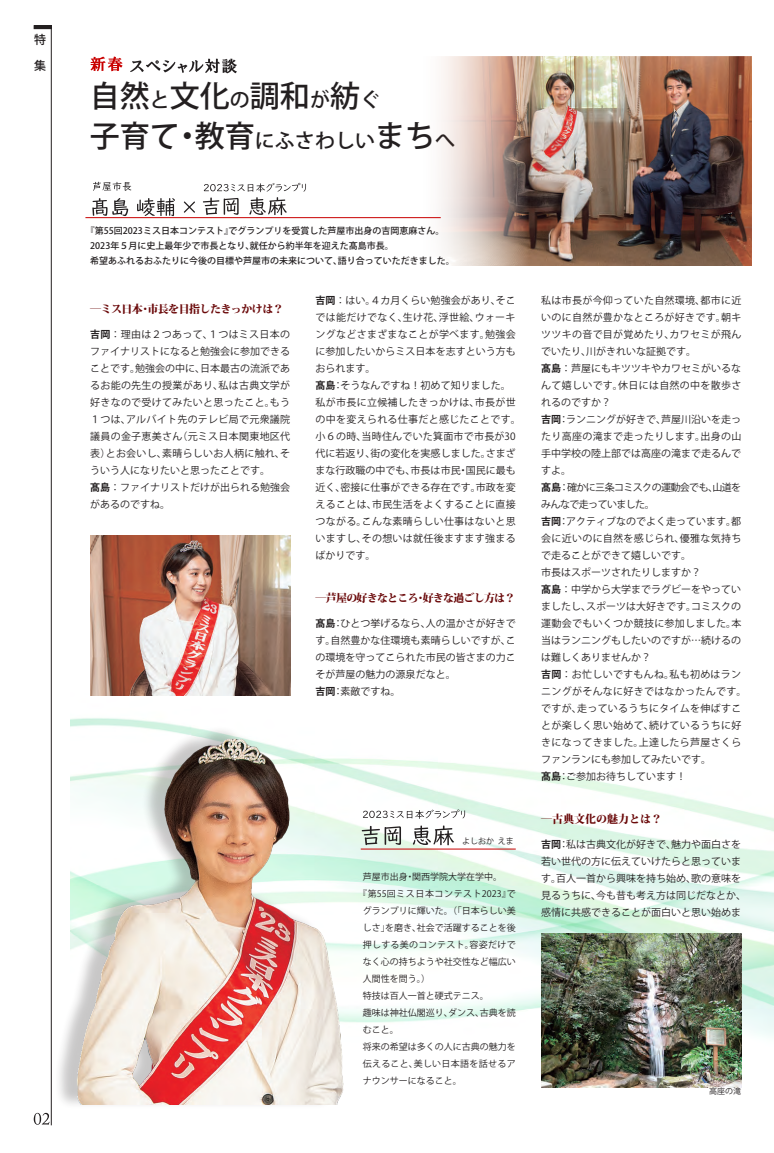
<style>
.page{position:relative;width:774px;height:1153px;background:#fff}
.page>*{position:absolute;margin:0;border:0;box-sizing:border-box;transform-origin:0 0}
.t1{font:500 30px/40px "Koz Go Pro";color:#231f20}
.t2{font:500 12px/26px "Koz Go Pro";color:#231f20}
.t3{font:800 11px "Koz Min Pro";letter-spacing:-.07em;color:#6a0809}
.t4{font:800 11px "Koz Min Pro";letter-spacing:-.05em;color:#6a0809}
.t5{font:800 11px "Koz Min Pro";color:#6a0809}
.t6{font:10px/17px "Koz Go Pro";color:#231f20}
.t7{font:10px/17px "Koz Go Pro";letter-spacing:.025em;color:#231f20}
.t8{font:10px/17px "Koz Go Pro";letter-spacing:.03em;color:#231f20}
.t9{font:9px "Koz Go Pro";color:#231f20}
.t10{font:500 9px/15px "Koz Go Pro";color:#231f20}
.t11{font:9px "Koz Go Pro";letter-spacing:.035em;color:#231f20}
.t12{font:9px "Koz Go Pro";letter-spacing:.065em;color:#231f20}
.t13{font:8px "Koz Go Pro";color:#231f20}
.s1{font-size:20px}
.s2{font-weight:700}
</style>
<div class="page">
<img style="left:70px;top:56px;width:704px;height:1032px">
<img style="left:541px;top:932px;width:200px;height:155px">
<svg style="left:34px;top:1112px;width:16px;height:12px"></svg>
<img style="left:90px;top:536px;width:200px;height:159px">
<div style="left:54px;top:725px;width:285px;height:384px;background:#231f20;opacity:.25"></div>
<img style="left:70px;top:720px;width:296px;height:384px">
<img style="left:416px;top:57px;width:335px;height:209px">
<hr style="left:85px;top:217px;width:356px;height:1px;background:#c90000">
<div style="left:34px;top:25px;width:18px;height:4px;border:1px solid #231f20"></div>
<hr style="left:51px;top:27px;width:1px;height:1098px;background:#231f20">
<svg style="left:130px;top:59px;width:107px;height:14px"></svg>
<svg style="left:91px;top:56px;width:32px;height:15px"></svg>
<svg style="left:93px;top:182px;width:38px;height:9px"></svg>
<svg style="left:92px;top:198px;width:103px;height:18px"></svg>
<svg style="left:203px;top:183px;width:103px;height:32px"></svg>
<svg style="left:363px;top:809px;width:102px;height:9px"></svg>
<svg style="left:362px;top:825px;width:92px;height:20px"></svg>
<hr style="left:361px;top:848px;width:155px;height:1px;background:#c90000">
<p class="t2" style="left:34px;top:28px;width:13px">特集</p>
<h1 class="t1" style="left:90px;top:78px;width:366px">自然<span class="s1">と</span>文化<span class="s1">の</span>調和<span class="s1">が</span>紡<span class="s1">ぐ<br></span>子育て・教育<span class="s1">にふさわしい</span>まち<span class="s1">へ</span></h1>
<p class="t10" style="left:90px;top:223px;width:366px;text-indent:-4px">『第55回2023ミス日本コンテスト』でグランプリを受賞した芦屋市出身の吉岡恵麻さん。<br>2023年５月に史上最年少で市長となり、就任から約半年を迎えた髙島市長。<br>希望あふれるおふたりに今後の目標や芦屋市の未来について、語り合っていただきました。</p>
<p class="t4" style="left:90px;top:300px;width:195px">―ミス日本・市長を目指したきっかけは？</p>
<p class="t8" style="left:90px;top:326px;width:202px"><span class="s2">吉岡</span>：理由は２つあって、１つはミス日本のファイナリストになると勉強会に参加できることです。勉強会の中に、日本最古の流派であるお能の先生の授業があり、私は古典文学が好きなので受けてみたいと思ったこと。もう<br>１つは、アルバイト先のテレビ局で元衆議院議員の金子恵美さん（元ミス日本関東地区代表）とお会いし、素晴らしいお人柄に触れ、そういう人になりたいと思ったことです。<br><span class="s2">髙島</span>：ファイナリストだけが出られる勉強会があるのですね。</p>
<p class="t7" style="left:316px;top:292px;width:207px"><span class="s2">吉岡</span>：はい。４カ月くらい勉強会があり、そこでは能だけでなく、生け花、浮世絵、ウォーキングなどさまざまなことが学べます。勉強会に参加したいからミス日本を志すという方もおられます。<br><span class="s2">髙島</span>：そうなんですね！初めて知りました。私が市長に立候補したきっかけは、市長が世の中を変えられる仕事だと感じたことです。小６の時、当時住んでいた箕面市で市長が30代に若返り、街の変化を実感しました。さまざまな行政職の中でも、市長は市民・国民に最も近く、密接に仕事ができる存在です。市政を変えることは、市民生活をよくすることに直接つながる。こんな素晴らしい仕事はないと思いますし、その想いは就任後ますます強まるばかりです。</p>
<p class="t3" style="left:316px;top:589px;width:201px">―芦屋の好きなところ・好きな過ごし方は？</p>
<p class="t6" style="left:316px;top:615px;width:201px"><span class="s2">髙島</span>：ひとつ挙げるなら、人の温かさが好きです。自然豊かな住環境も素晴らしいですが、この環境を守ってこられた市民の皆さまの力こそが芦屋の魅力の源泉だなと。<br><span class="s2">吉岡</span>：素敵ですね。</p>
<p class="t13" style="left:462px;top:835px;width:53px">よしおか えま</p>
<p class="t9" style="left:363px;top:871px;width:141px">芦屋市出身・関西学院大学在学中。</p>
<p class="t12" style="left:358px;top:888px;width:159px">『第55回ミス日本コンテスト2023』で</p>
<p class="t9" style="left:363px;top:905px;width:155px">グランプリに輝いた。（「日本らしい美</p>
<p class="t9" style="left:363px;top:922px;width:155px">しさ」を磨き、社会で活躍することを後</p>
<p class="t11" style="left:363px;top:939px;width:154px">押しする美のコンテスト。容姿だけで</p>
<p class="t9" style="left:363px;top:956px;width:155px">なく心の持ちようや社交性など幅広い</p>
<p class="t9" style="left:363px;top:973px;width:69px">人間性を問う。）</p>
<p class="t9" style="left:363px;top:990px;width:127px">特技は百人一首と硬式テニス。</p>
<p class="t9" style="left:363px;top:1007px;width:155px">趣味は神社仏閣巡り、ダンス、古典を読</p>
<p class="t9" style="left:363px;top:1024px;width:37px">むこと。</p>
<p class="t9" style="left:363px;top:1041px;width:155px">将来の希望は多くの人に古典の魅力を</p>
<p class="t11" style="left:363px;top:1058px;width:154px">伝えること、美しい日本語を話せるア</p>
<p class="t9" style="left:363px;top:1075px;width:100px">ナウンサーになること。</p>
<p class="t6" style="left:541px;top:291px;width:207px">私は市長が今仰っていた自然環境、都市に近いのに自然が豊かなところが好きです。朝キツツキの音で目が覚めたり、カワセミが飛んでいたり、川がきれいな証拠です。<br><span class="s2">髙島</span>：芦屋にもキツツキやカワセミがいるなんて嬉しいです。休日には自然の中を散歩されるのですか？<br><span class="s2">吉岡</span>：ランニングが好きで、芦屋川沿いを走ったり高座の滝まで走ったりします。出身の山手中学校の陸上部では高座の滝まで走るんですよ。<br><span class="s2">髙島</span>：確かに三条コミスクの運動会でも、山道をみんなで走っていました。<br><span class="s2">吉岡</span>：アクティブなのでよく走っています。都会に近いのに自然を感じられ、優雅な気持ちで走ることができて嬉しいです。<br>市長はスポーツされたりしますか？<br><span class="s2">髙島</span>：中学から大学までラグビーをやっていましたし、スポーツは大好きです。コミスクの運動会でもいくつか競技に参加しました。本当はランニングもしたいのですが…続けるのは難しくありませんか？<br><span class="s2">吉岡</span>：お忙しいですもんね。私も初めはランニングがそんなに好きではなかったんです。ですが、走っているうちにタイムを伸ばすことが楽しく思い始めて、続けているうちに好きになってきました。上達したら芦屋さくらファンランにも参加してみたいです。<br><span class="s2">髙島</span>：ご参加お待ちしています！</p>
<p class="t5" style="left:541px;top:810px;width:122px">―古典文化の魅力とは？</p>
<p class="t6" style="left:541px;top:835px;width:206px"><span class="s2">吉岡</span>：私は古典文化が好きで、魅力や面白さを若い世代の方に伝えていけたらと思っています。百人一首から興味を持ち始め、歌の意味を見るうちに、今も昔も考え方は同じだなとか、感情に共感できることが面白いと思い始めま</p>
<p class="t13" style="left:709px;top:1086px;width:33px">高座の滝</p>
</div>
